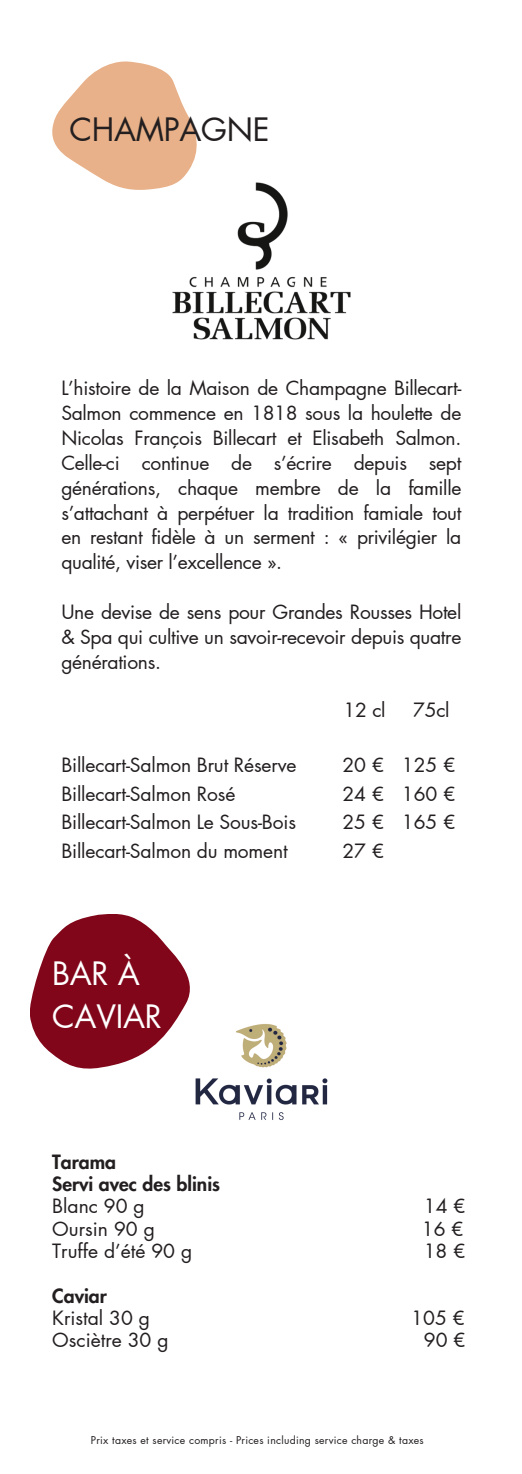
<style>
.page{position:relative;width:522px;height:1474px;background:#fff}
.page>*{position:absolute;margin:0;border:0;box-sizing:border-box;transform-origin:0 0}
.t1{font:31.5px/43.4px "Futura LT Pro";letter-spacing:-.01em;color:#fff}
.t2{font:31.5px "Futura LT Pro";letter-spacing:-.01em;color:#231f20}
.t3{font:19.25px/24.8px "Futura LT Pro";letter-spacing:-.01em;color:#231f20;text-align:justify}
.t4{font:800 19.25px/22.4px "Futura LT Pro";color:#231f20}
.t5{font:10.5px "Futura LT Pro";letter-spacing:.025em;color:#231f20}
.s1{font-weight:400}
.s2{font-weight:800}
</style>
<div class="page">
<svg style="left:52px;top:61px;width:144px;height:129px"></svg>
<img style="left:163px;top:174px;width:188px;height:166px">
<img style="left:195px;top:1024px;width:133px;height:96px">
<svg style="left:30px;top:914px;width:159px;height:155px"></svg>
<h2 class="t2" style="left:69px;top:115px;width:201px">CHAMPAGNE</h2>
<h2 class="t3" style="left:61px;top:376px;width:401px">L’histoire de la Maison de Champagne Billecart-Salmon commence en 1818 sous la houlette de Nicolas François Billecart et Elisabeth Salmon.<br>Celle-ci continue de s’écrire depuis sept générations, chaque membre de la famille s’attachant à perpétuer la tradition famiale tout en restant fidèle à un serment : « privilégier la qualité, viser l’excellence ».</h2>
<h2 class="t3" style="left:61px;top:601px;width:401px">Une devise de sens pour Grandes Rousses Hotel &amp; Spa qui cultive un savoir-recevoir depuis quatre générations.</h2>
<h2 class="t3" style="left:61px;top:751px;width:236px;line-height:28.9px;text-align:left">Billecart-Salmon Brut Réserve<br>Billecart-Salmon Rosé<br>Billecart-Salmon Le Sous-Bois<br>Billecart-Salmon du moment</h2>
<h2 class="t1" style="left:52px;top:953px;width:111px">BAR À<br>CAVIAR</h2>
<p class="t3" style="left:343px;top:698px;width:43px">12 cl</p>
<p class="t3" style="left:413px;top:698px;width:38px">75cl</p>
<h2 class="t3" style="left:342px;top:751px;width:114px;line-height:28.9px">20 € 125 € 24 € 160 € 25 € 165 € 27 €</h2>
<h1 class="t4" style="left:52px;top:1151px;width:169px">Tarama<br>Servi avec des blinis<br><span class="s1">Blanc 90 g</span></h1>
<h1 class="t3" style="left:423px;top:1195px;width:43px">14 €</h1>
<h1 class="t3" style="left:52px;top:1217px;width:104px">Oursin 90 g</h1>
<h1 class="t3" style="left:421px;top:1217px;width:43px">16 €</h1>
<h1 class="t3" style="left:52px;top:1239px;width:141px">Truffe d’été 90 g</h1>
<h1 class="t3" style="left:423px;top:1239px;width:43px">18 €</h1>
<p class="t3" style="left:52px;top:1285px;width:99px;line-height:22.4px"><span class="s2">Caviar<br></span>Kristal 30 g</p>
<p class="t3" style="left:411px;top:1306px;width:55px">105 €</p>
<p class="t3" style="left:52px;top:1328px;width:118px">Osciètre 30 g</p>
<p class="t3" style="left:423px;top:1328px;width:43px">90 €</p>
<h1 class="t5" style="left:91px;top:1436px;width:334px">Prix taxes et service compris - Prices including service charge &amp; taxes</h1>
</div>
